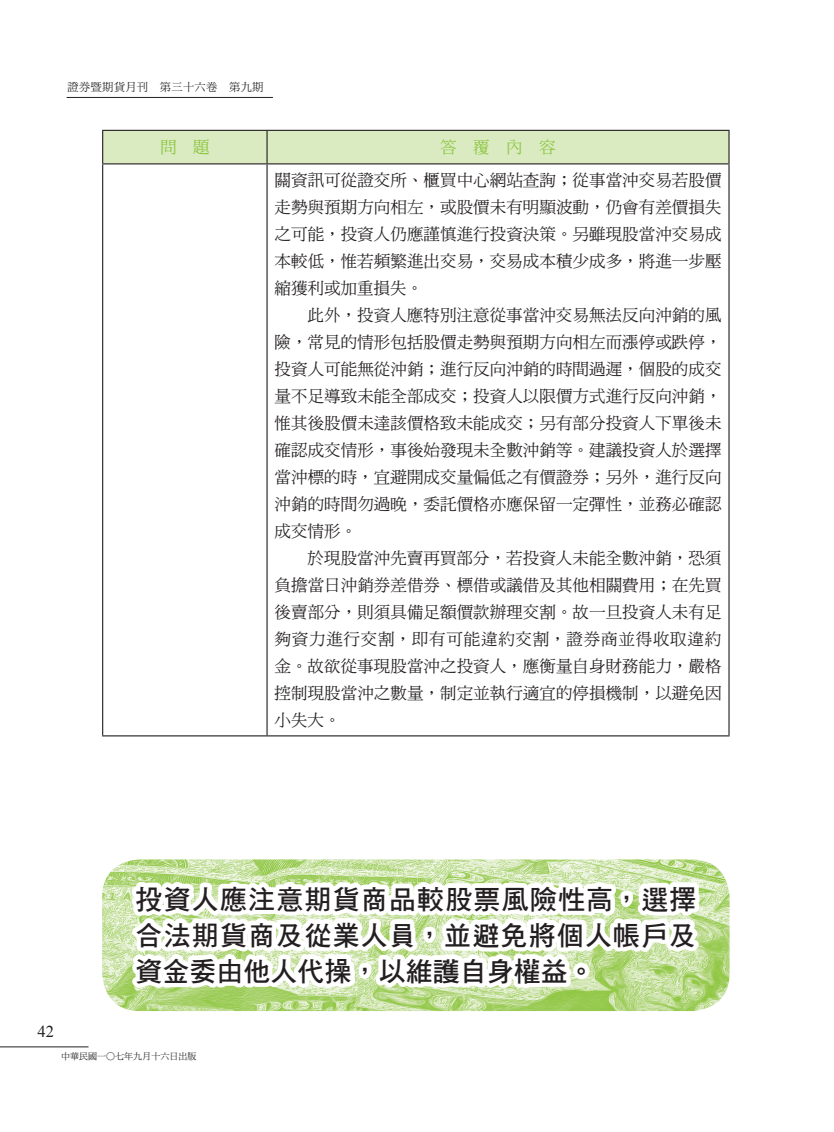
<style>
.page{position:relative;width:834px;height:1132px;background:#fff}
.page>*{position:absolute;margin:0;border:0;box-sizing:border-box;transform-origin:0 0}
.t1{font:27px/36px "DF Hei Std W7";letter-spacing:.04em;color:#231f20;text-align:justify}
.t2{font:16.5px/27px "DF Ming W5 WINP BF";letter-spacing:.005em;color:#231f20;text-align:justify}
.t3{font:16.5px "DF Ming W5 WINP BF";color:#8bc63e}
.t4{font:16.5px "Times New Roman";color:#231f20}
.t5{font:11.25px "DF Ming Std W5";letter-spacing:.025em;color:#231f20}
.t6{font:9px "DF Ming W5 WINP BF";color:#231f20}
</style>
<div class="page">
<hr style="left:0;top:1046px;width:88px;height:1px;background:#231f20">
<hr style="left:67px;top:97px;width:206px;height:1px;background:#231f20">
<img style="left:109px;top:996px;width:614px;height:14px">
<div style="left:103px;top:131px;width:625px;height:32px;background:#daeac1"></div>
<hr style="left:102px;top:164px;width:1px;height:571px;background:#231f20">
<hr style="left:728px;top:164px;width:1px;height:571px;background:#231f20">
<hr style="left:102px;top:130px;width:165px;height:1px;background:#231f20">
<hr style="left:102px;top:131px;width:1px;height:32px;background:#231f20">
<hr style="left:267px;top:130px;width:462px;height:1px;background:#231f20">
<hr style="left:728px;top:131px;width:1px;height:32px;background:#231f20">
<hr style="left:102px;top:735px;width:165px;height:1px;background:#231f20">
<hr style="left:267px;top:735px;width:462px;height:1px;background:#231f20">
<hr style="left:266px;top:131px;width:1px;height:32px;background:#231f20">
<hr style="left:102px;top:163px;width:165px;height:1px;background:#231f20">
<hr style="left:267px;top:163px;width:462px;height:1px;background:#231f20">
<hr style="left:266px;top:164px;width:1px;height:571px;background:#231f20">
<svg style="left:102px;top:859px;width:628px;height:137px"></svg>
<p class="t5" style="left:68px;top:81px;width:197px">證券暨期貨月刊　第三十六卷　第九期</p>
<p class="t3" style="left:160px;top:139px;width:51px">問　題</p>
<p class="t3" style="left:440px;top:139px;width:117px">答　覆　內　容</p>
<p class="t2" style="left:274px;top:166px;width:448px">關資訊可從證交所、櫃買中心網站查詢；從事當沖交易若股價走勢與預期方向相左，或股價未有明顯波動，仍會有差價損失之可能，投資人仍應謹慎進行投資決策。另雖現股當沖交易成本較低，惟若頻繁進出交易，交易成本積少成多，將進一步壓縮獲利或加重損失。</p>
<p class="t2" style="left:274px;top:301px;width:448px;text-indent:33px">此外，投資人應特別注意從事當沖交易無法反向沖銷的風險，常見的情形包括股價走勢與預期方向相左而漲停或跌停，投資人可能無從沖銷；進行反向沖銷的時間過遲，個股的成交量不足導致未能全部成交；投資人以限價方式進行反向沖銷，惟其後股價未達該價格致未能成交；另有部分投資人下單後未確認成交情形，事後始發現未全數沖銷等。建議投資人於選擇當沖標的時，宜避開成交量偏低之有價證券；另外，進行反向沖銷的時間勿過晚，委託價格亦應保留一定彈性，並務必確認成交情形。</p>
<p class="t2" style="left:274px;top:544px;width:448px;text-indent:33px">於現股當沖先賣再買部分，若投資人未能全數沖銷，恐須負擔當日沖銷券差借券、標借或議借及其他相關費用；在先買後賣部分，則須具備足額價款辦理交割。故一旦投資人未有足夠資力進行交割，即有可能違約交割，證券商並得收取違約金。故欲從事現股當沖之投資人，應衡量自身財務能力，嚴格控制現股當沖之數量，制定並執行適宜的停損機制，以避免因小失大。</p>
<h1 class="t1" style="left:135px;top:880px;width:562px">投資人應注意期貨商品較股票風險性高，選擇合法期貨商及從業人員，並避免將個人帳戶及資金委由他人代操，以維護自身權益。</h1>
<p class="t4" style="left:38px;top:1019px;width:18px">42</p>
<p class="t6" style="left:61px;top:1051px;width:137px">中華民國一○七年九月十六日出版</p>
</div>
